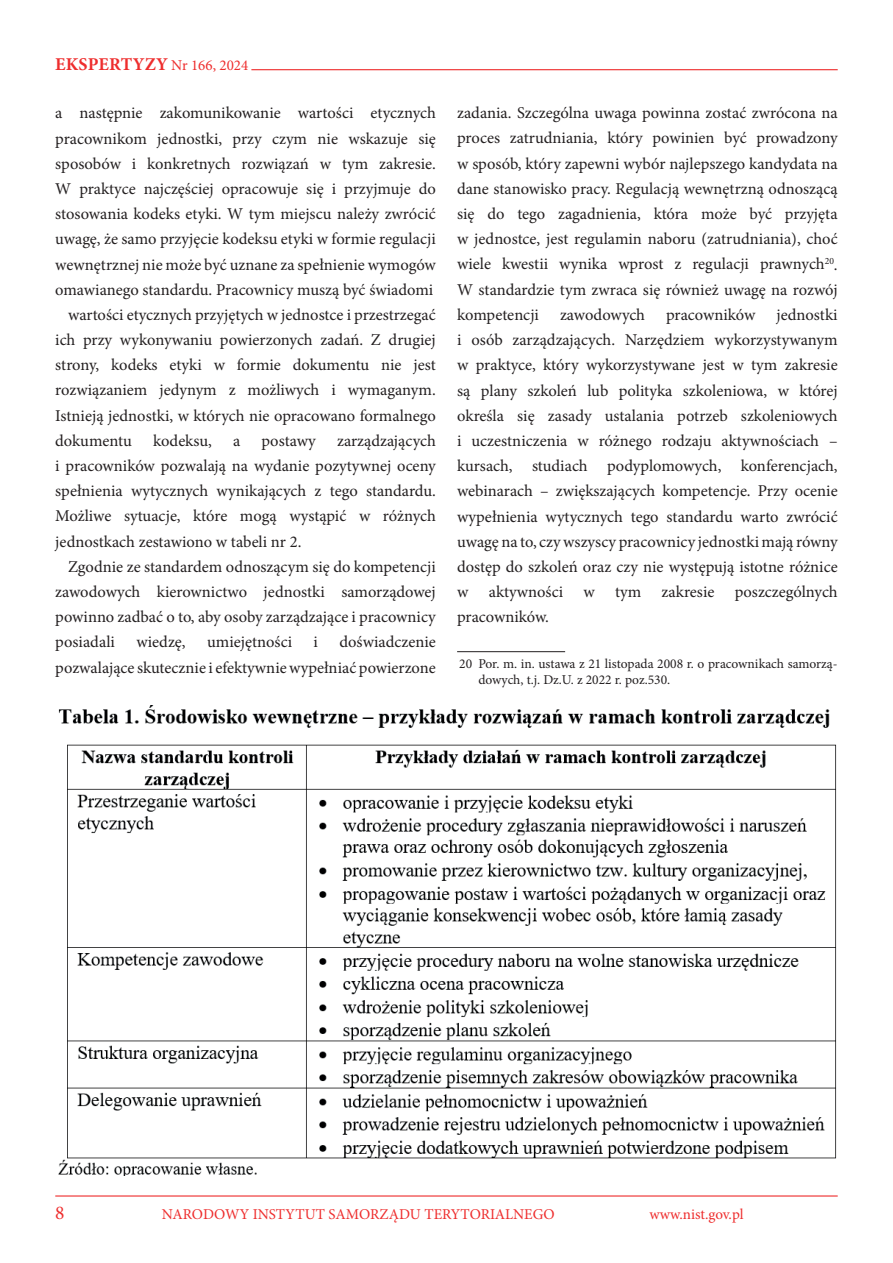
<style>
.page{position:relative;width:893px;height:1263px;background:#fff}
.page>*{position:absolute;margin:0;border:0;box-sizing:border-box;transform-origin:0 0}
.t1{font:19.5px "Minion Pro";color:#ee2d2d}
.t2{font:700 18px "Minion Pro";letter-spacing:.01em;color:#ee2d2d}
.t3{font:16.5px/25.2px "Minion Pro";color:#231f20;text-align:justify}
.t4{font:15px "Minion Pro";color:#ee2d2d}
.t5{font:13.5px/16.2px "Minion Pro";color:#231f20}
.s1{font-weight:400;font-size:15px}
</style>
<div class="page">
<hr style="left:251px;top:69px;width:587px;height:1px;background:#ee2d2d">
<hr style="left:55px;top:1195px;width:783px;height:1px;background:#ee2d2d">
<hr style="left:457px;top:651px;width:108px;height:1px;background:#231f20">
<img style="left:58px;top:705px;width:779px;height:470px">
<p class="t2" style="left:55px;top:52px;width:195px">EKSPERTYZY <span class="s1">Nr 166, 2024</span></p>
<p class="t3" style="left:55px;top:101px;width:382px">a następnie zakomunikowanie wartości etycznych</p>
<p class="t3" style="left:55px;top:126px;width:382px">pracownikom jednostki, przy czym nie wskazuje się</p>
<p class="t3" style="left:55px;top:151px;width:382px">sposobów i konkretnych rozwiązań w tym zakresie.</p>
<p class="t3" style="left:55px;top:176px;width:382px">W praktyce najczęściej opracowuje się i przyjmuje do</p>
<p class="t3" style="left:55px;top:201px;width:382px">stosowania kodeks etyki. W tym miejscu należy zwrócić</p>
<p class="t3" style="left:55px;top:226px;width:382px">uwagę, że samo przyjęcie kodeksu etyki w formie regulacji</p>
<p class="t3" style="left:55px;top:252px;width:382px">wewnętrznej nie może być uznane za spełnienie wymogów</p>
<p class="t3" style="left:55px;top:277px;width:380px">omawianego standardu. Pracownicy muszą być świadomi</p>
<p class="t3" style="left:68px;top:302px;width:369px">wartości etycznych przyjętych w jednostce i przestrzegać</p>
<p class="t3" style="left:55px;top:327px;width:382px">ich przy wykonywaniu powierzonych zadań. Z drugiej</p>
<p class="t3" style="left:55px;top:352px;width:382px">strony, kodeks etyki w formie dokumentu nie jest</p>
<p class="t3" style="left:55px;top:378px;width:382px">rozwiązaniem jedynym z możliwych i wymaganym.</p>
<p class="t3" style="left:55px;top:403px;width:382px">Istnieją jednostki, w których nie opracowano formalnego</p>
<p class="t3" style="left:55px;top:428px;width:78px">dokumentu</p>
<p class="t3" style="left:153px;top:428px;width:60px">kodeksu,</p>
<p class="t3" style="left:233px;top:428px;width:9px">a</p>
<p class="t3" style="left:262px;top:428px;width:56px">postawy</p>
<p class="t3" style="left:55px;top:428px;width:382px;text-indent:282px">zarządzających i pracowników pozwalają na wydanie pozytywnej oceny spełnienia wytycznych wynikających z tego standardu.<br>Możliwe sytuacje, które mogą wystąpić w różnych jednostkach zestawiono w tabeli nr 2.</p>
<p class="t3" style="left:55px;top:554px;width:382px;text-indent:13px">Zgodnie ze standardem odnoszącym się do kompetencji zawodowych kierownictwo jednostki samorządowej powinno zadbać o to, aby osoby zarządzające i pracownicy posiadali</p>
<p class="t3" style="left:55px;top:630px;width:382px;text-align:right">doświadczenie<br>pozwalające skutecznie i efektywnie wypełniać powierzone</p>
<p class="t3" style="left:136px;top:630px;width:51px">wiedzę,</p>
<p class="t3" style="left:207px;top:630px;width:87px">umiejętności</p>
<p class="t3" style="left:314px;top:630px;width:6px">i</p>
<p class="t3" style="left:457px;top:100px;width:382px">zadania. Szczególna uwaga powinna zostać zwrócona na proces zatrudniania, który powinien być prowadzony w sposób, który zapewni wybór najlepszego kandydata na dane stanowisko pracy. Regulacją wewnętrzną odnoszącą się do tego zagadnienia, która może być przyjęta w jednostce, jest regulamin naboru (zatrudniania), choć wiele kwestii wynika wprost z regulacji prawnych<sup>20</sup>.<br>W standardzie tym zwraca się również uwagę na rozwój kompetencji</p>
<p class="t3" style="left:457px;top:302px;width:382px;text-indent:319px">jednostki i osób zarządzających. Narzędziem wykorzystywanym w praktyce, który wykorzystywane jest w tym zakresie są plany szkoleń lub polityka szkoleniowa, w której określa się zasady ustalania potrzeb szkoleniowych i uczestniczenia w różnego rodzaju aktywnościach – kursach, studiach podyplomowych, konferencjach, webinarach – zwiększających kompetencje. Przy ocenie wypełnienia wytycznych tego standardu warto zwrócić uwagę na to, czy wszyscy pracownicy jednostki mają równy dostęp do szkoleń oraz czy nie występują istotne różnice w aktywności w tym zakresie poszczególnych pracowników.</p>
<p class="t5" style="left:478px;top:655px;width:361px;text-indent:-19px">20 Por. m. in. ustawa z 21 listopada 2008 r. o pracownikach samorzą&shy;dowych, t.j. Dz.U. z 2022 r. poz.530.</p>
<p class="t3" style="left:560px;top:302px;width:87px">zawodowych</p>
<p class="t3" style="left:666px;top:302px;width:91px">pracowników</p>
<p class="t1" style="left:55px;top:1199px;width:11px">8</p>
<p class="t4" style="left:162px;top:1204px;width:394px">NARODOWY INSTYTUT SAMORZĄDU TERYTORIALNEGO</p>
<p class="t4" style="left:649px;top:1204px;width:96px">www.nist.gov.pl</p>
</div>
